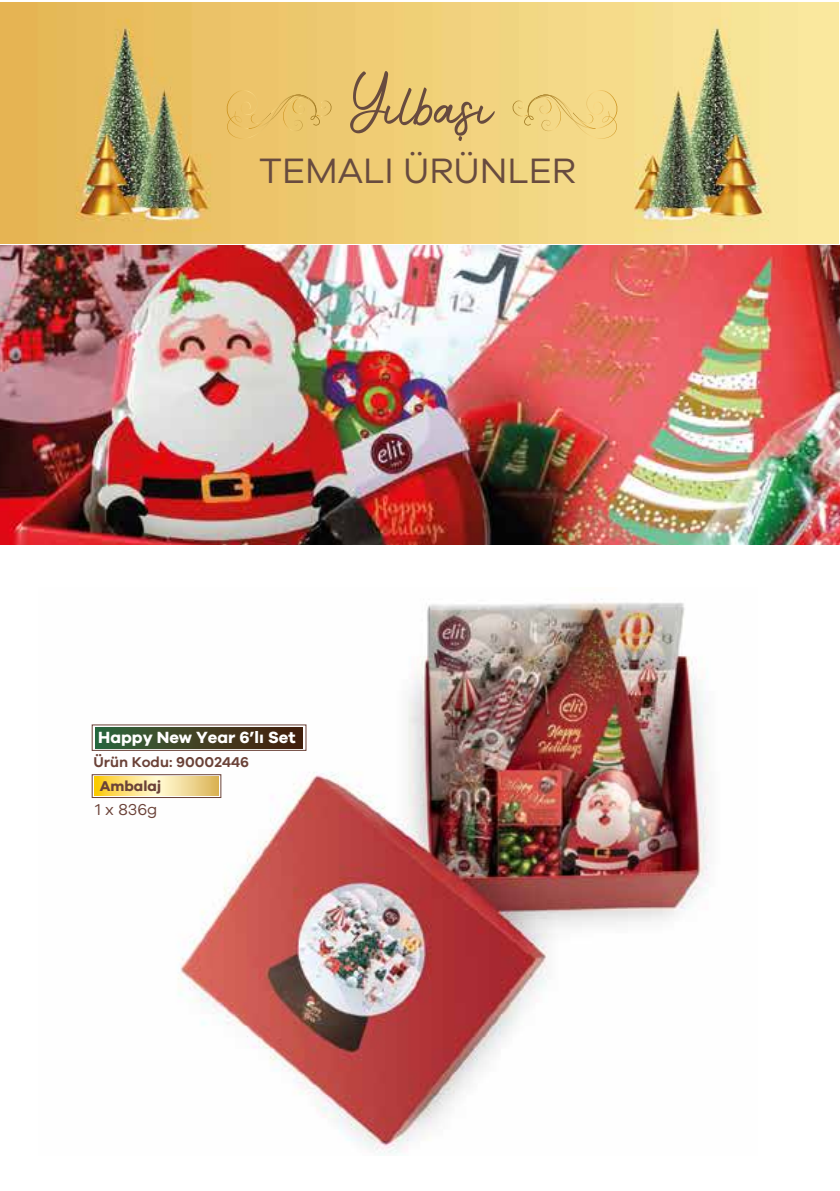
<style>
.page{position:relative;width:840px;height:1191px;background:#fff}
.page>*{position:absolute;margin:0;border:0;box-sizing:border-box;transform-origin:0 0}
.t1{font:36.4px "Galano Grotesque";color:#684b3f}
.t2{font:700 16.6px "Galano Grotesque";color:#fff}
.t3{font:16.2px "Galano Grotesque";color:#6b4238}
.t4{font:600 14.6px "Galano Grotesque";color:#6b4238}
.t5{font:700 14.6px "Galano Grotesque";color:#6b4238}
</style>
<div class="page">
<img style="left:91px;top:599px;width:618px;height:556px">
<img style="left:0;top:2px;width:837px;height:242px">
<svg style="left:512px;top:89px;width:106px;height:50px;background:#f0d582"></svg>
<svg style="left:225px;top:89px;width:106px;height:50px;background:#eac369"></svg>
<svg style="left:350px;top:71px;width:144px;height:70px;background:#dab96f"></svg>
<img style="left:0;top:245px;width:839px;height:300px">
<svg style="left:94px;top:777px;width:125px;height:18px;background:#f6dc84"></svg>
<div style="left:95px;top:727px;width:207px;height:21px;background:linear-gradient(to right,#32663e,#491d0a)"></div>
<div style="left:92px;top:724px;width:214px;height:26px;border:1px solid #6b4238"></div>
<div style="left:92px;top:774px;width:129px;height:23px;border:1px solid #6b4238"></div>
<h1 class="t1" style="left:259px;top:149px;width:318px">TEMALI ÜRÜNLER</h1>
<p class="t2" style="left:98px;top:727px;width:199px">Happy New Year 6’lı Set</p>
<p class="t5" style="left:100px;top:777px;width:63px">Ambalaj</p>
<p class="t3" style="left:95px;top:800px;width:64px">1 x 836g</p>
<p class="t4" style="left:93px;top:753px;width:157px">Ürün Kodu: 90002446</p>
</div>
